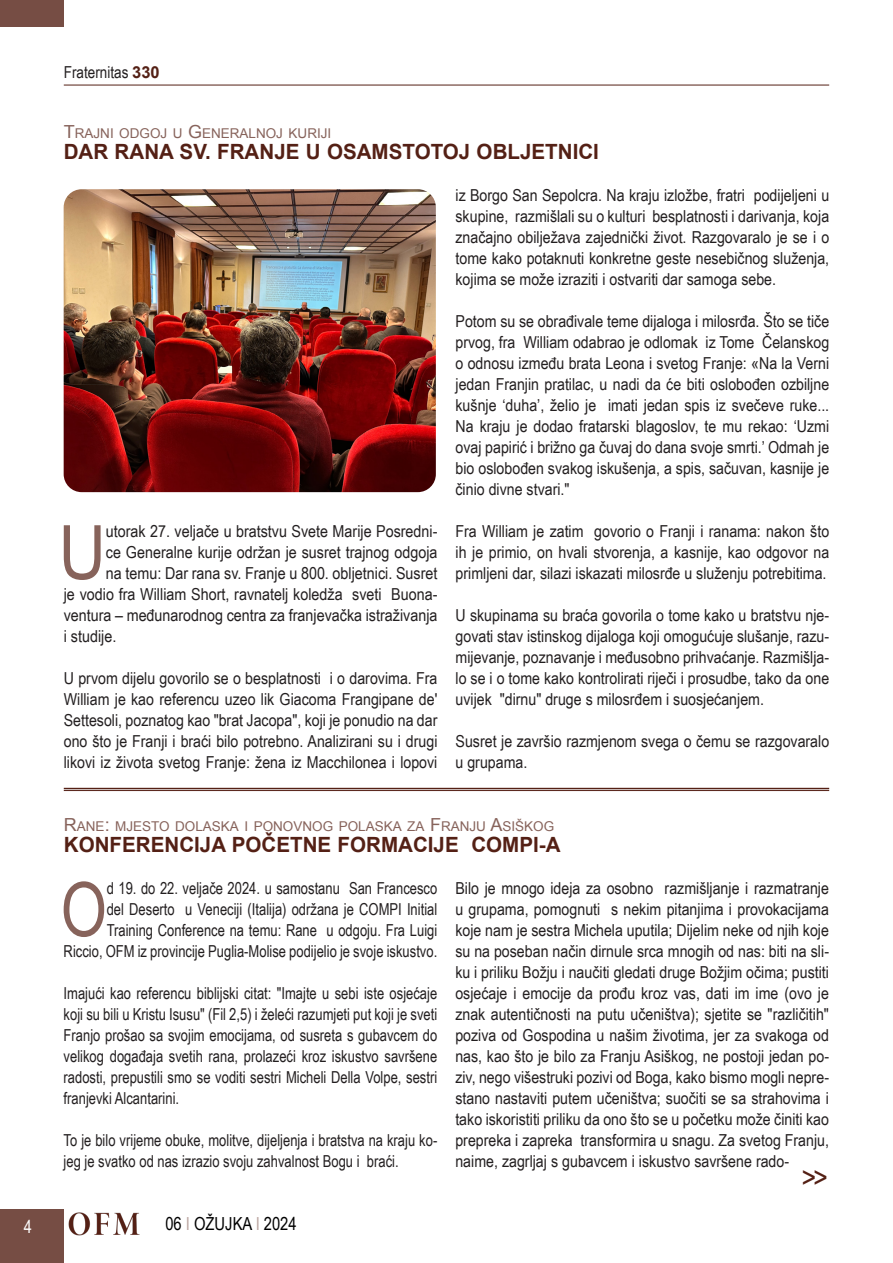
<style>
.page{position:relative;width:893px;height:1263px;background:#fff}
.page>*{position:absolute;margin:0;border:0;box-sizing:border-box;transform-origin:0 0}
.Testo_normal{font:75.15px "Arial Narrow";color:#87635b;scale:1.06 1}
.Testo_normal-2{font:75.15px "Arial Narrow";color:#87635b;scale:.96 1}
.Testo_sinEspacio{font:30px "Arial Narrow";color:#542015}
.Titolo{font:700 21px "Arial";color:#542015}
.t1{font:18px "Arial Narrow";color:#000}
.t2{font:18px "Arial Narrow";color:#fff}
.Testo_normal-3{font:16.5px/21px "Arial Narrow";color:#231f20;text-align:justify;scale:1.05 1}
.Testo_normal-4{font:16.5px/21px "Arial Narrow";color:#231f20;text-align:right;scale:.96 1}
.Testo_normal-5{font:16.5px "Arial Narrow";color:#231f20;scale:1.06 1}
.Testo_normal-6{font:16.5px "Arial Narrow";color:#231f20}
.Titolo_piccolo{font:13.5px "Arial";color:#87635b}
.s1{font-family:"Arial";font-weight:700;color:#542015}
.s2{font-size:18px}
.s3{color:#bba6a1}
</style>
<div class="page">
<div style="left:0;top:1209px;width:64px;height:54px;background:#764d44"></div>
<hr style="left:64px;top:85px;width:765px;height:1px;background:#542015">
<div style="left:0;top:0;width:64px;height:27px;background:#764d44"></div>
<img style="left:69px;top:1212px;width:71px;height:24px">
<img style="left:64px;top:189px;width:372px;height:303px">
<hr style="left:64px;top:788px;width:765px;height:1px;background:#542015">
<hr style="left:64px;top:790px;width:765px;height:1px;background:#542015">
<p class="t2" style="left:24px;top:1213px;width:10px">4</p>
<p class="Testo_normal-6" style="left:64px;top:60px;width:97px">Fraternitas <span class="s1">330</span></p>
<p class="Titolo_piccolo" style="left:64px;top:124px;width:269px"><span class="s2">T</span>RAJNI ODGOJ U <span class="s2">G</span>ENERALNOJ KURIJI</p>
<p class="Titolo" style="left:64px;top:138px;width:537px">DAR RANA SV. FRANJE U OSAMSTOTOJ OBLJETNICI</p>
<p class="Testo_normal" style="left:59px;top:497px;width:46px">U</p>
<p class="Testo_normal-5" style="left:106px;top:519px;width:314px">utorak 27. veljače u bratstvu Svete Marije Posredni-</p>
<p class="Testo_normal-5" style="left:106px;top:540px;width:314px">ce Generalne kurije održan je susret trajnog odgoja</p>
<p class="Testo_normal-5" style="left:106px;top:561px;width:314px">na temu: Dar rana sv. Franje u 800. obljetnici. Susret</p>
<p class="Testo_normal-5" style="left:64px;top:582px;width:354px">je vodio fra William Short, ravnatelj koledža sveti Buona-</p>
<p class="Testo_normal-5" style="left:64px;top:603px;width:354px">ventura – međunarodnog centra za franjevačka istraživanja</p>
<p class="Testo_normal-5" style="left:64px;top:624px;width:51px">i studije.</p>
<p class="Testo_normal-3" style="left:64px;top:667px;width:357px">U prvom dijelu govorilo se o besplatnosti i o darovima. Fra William je kao referencu uzeo lik Giacoma Frangipane de' Settesoli, poznatog kao "brat Jacopa", koji je ponudio na dar ono što je Franji i braći bilo potrebno. Analizirani su i drugi likovi iz života svetog Franje: žena iz Macchilonea i lopovi</p>
<p class="Testo_normal-3" style="left:456px;top:184px;width:357px">iz Borgo San Sepolcra. Na kraju izložbe, fratri podijeljeni u skupine, razmišlali su o kulturi besplatnosti i darivanja, koja značajno obilježava zajednički život. Razgovaralo je se i o tome kako potaknuti konkretne geste nesebičnog služenja, kojima se može izraziti i ostvariti dar samoga sebe.</p>
<p class="Testo_normal-3" style="left:456px;top:310px;width:357px">Potom su se obrađivale teme dijaloga i milosrđa. Što se tiče prvog, fra William odabrao je odlomak iz Tome Čelanskog o odnosu između brata Leona i svetog Franje: «Na la Verni jedan Franjin pratilac, u nadi da će biti oslobođen ozbiljne kušnje ‘duha’, želio je imati jedan spis iz svečeve ruke...<br>Na kraju je dodao fratarski blagoslov, te mu rekao: ‘Uzmi ovaj papirić i brižno ga čuvaj do dana svoje smrti.’ Odmah je bio oslobođen svakog iskušenja, a spis, sačuvan, kasnije je činio divne stvari."</p>
<p class="Testo_normal-3" style="left:456px;top:520px;width:357px">Fra William je zatim govorio o Franji i ranama: nakon što ih je primio, on hvali stvorenja, a kasnije, kao odgovor na primljeni dar, silazi iskazati milosrđe u služenju potrebitima.</p>
<p class="Testo_normal-3" style="left:456px;top:604px;width:357px">U skupinama su braća govorila o tome kako u bratstvu nje&shy;govati stav istinskog dijaloga koji omogućuje slušanje, razu&shy;mijevanje, poznavanje i međusobno prihvaćanje. Razmišlja&shy;lo se i o tome kako kontrolirati riječi i prosudbe, tako da one uvijek "dirnu" druge s milosrđem i suosjećanjem.</p>
<p class="Testo_normal-3" style="left:456px;top:730px;width:357px">Susret je završio razmjenom svega o čemu se razgovaralo u grupama.</p>
<p class="Titolo_piccolo" style="left:64px;top:817px;width:492px"><span class="s2">R</span>ANE<span class="s2">:</span> MJESTO DOLASKA I PONOVNOG POLASKA ZA <span class="s2">F</span>RANJU <span class="s2">A</span>SIŠKOG</p>
<p class="Titolo" style="left:64px;top:831px;width:498px">KONFERENCIJA POČETNE FORMACIJE COMPI-A</p>
<p class="Testo_normal-2" style="left:61px;top:854px;width:49px">O</p>
<p class="Testo_normal-4" style="left:64px;top:877px;width:391px">d 19. do 22. veljače 2024. u samostanu San Francesco<br>del Deserto u Veneciji (Italija) održana je COMPI Initial Training Conference na temu: Rane u odgoju. Fra Luigi Riccio, OFM iz provincije Puglia-Molise podijelio je svoje iskustvo.</p>
<p class="Testo_normal-4" style="left:64px;top:982px;width:391px;text-align:justify">Imajući kao referencu biblijski citat: "Imajte u sebi iste osjećaje koji su bili u Kristu Isusu" (Fil 2,5) i želeći razumjeti put koji je sveti Franjo prošao sa svojim emocijama, od susreta s gubavcem do velikog događaja svetih rana, prolazeći kroz iskustvo savršene radosti, prepustili smo se voditi sestri Micheli Della Volpe, sestri franjevki Alcantarini.</p>
<p class="Testo_normal-4" style="left:64px;top:1129px;width:391px;text-align:left">To je bilo vrijeme obuke, molitve, dijeljenja i bratstva na kraju ko&shy;jeg je svatko od nas izrazio svoju zahvalnost Bogu i braći.</p>
<p class="Testo_normal-3" style="left:455px;top:877px;width:357px">Bilo je mnogo ideja za osobno razmišljanje i razmatranje u grupama, pomognuti s nekim pitanjima i provokacijama koje nam je sestra Michela uputila; Dijelim neke od njih koje su na poseban način dirnule srca mnogih od nas: biti na sli&shy;ku i priliku Božju i naučiti gledati druge Božjim očima; pustiti osjećaje i emocije da prođu kroz vas, dati im ime (ovo je znak autentičnosti na putu učeništva); sjetite se "različitih" poziva od Gospodina u našim životima, jer za svakoga od nas, kao što je bilo za Franju Asiškog, ne postoji jedan po&shy;ziv, nego višestruki pozivi od Boga, kako bismo mogli nepre&shy;stano nastaviti putem učeništva; suočiti se sa strahovima i tako iskoristiti priliku da ono što se u početku može činiti kao prepreka i zapreka transformira u snagu. Za svetog Franju, naime, zagrljaj s gubavcem i iskustvo savršene rado-</p>
<p class="Testo_sinEspacio" style="left:802px;top:1155px;width:27px">&gt;&gt;</p>
<p class="t1" style="left:165px;top:1210px;width:133px">06 <span class="s3">I</span> OŽUJKA <span class="s3">I</span> 2024</p>
</div>
